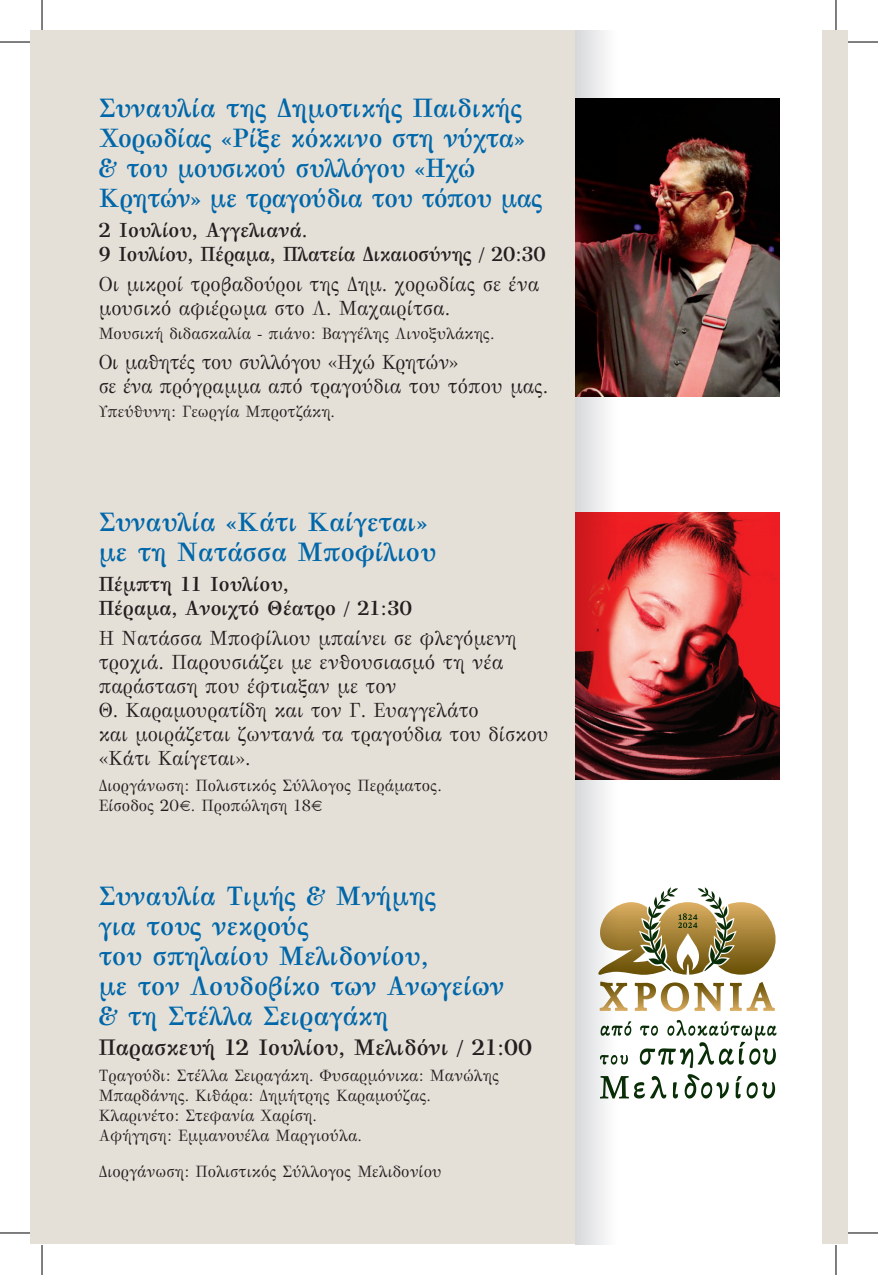
<style>
.page{position:relative;width:878px;height:1275px;background:#fff}
.page>*{position:absolute;margin:0;border:0;box-sizing:border-box;transform-origin:0 0}
.t1{font:700 26px/30px "GFS Bodoni";color:#0067aa}
.t2{font:700 22px "GFS Bodoni";color:#231f20}
.t3{font:20px/24px "GFS Bodoni";color:#231f20}
.t4{font:700 20px/24px "GFS Bodoni";color:#231f20}
.t5{font:16px/20px "GFS Bodoni";color:#231f20}
</style>
<div class="page">
<img style="left:617px;top:99px;width:162px;height:297px">
<img style="left:617px;top:513px;width:162px;height:266px">
<svg style="left:617px;top:1055px;width:11px;height:9px"></svg>
<svg style="left:617px;top:1076px;width:49px;height:22px"></svg>
<svg style="left:673px;top:1082px;width:5px;height:16px"></svg>
<svg style="left:684px;top:1074px;width:45px;height:24px"></svg>
<svg style="left:735px;top:1076px;width:40px;height:22px"></svg>
<svg style="left:640px;top:1020px;width:136px;height:48px"></svg>
<svg style="left:617px;top:1021px;width:14px;height:14px"></svg>
<svg style="left:617px;top:887px;width:159px;height:124px"></svg>
<svg style="left:575px;top:31px;width:42px;height:1213px;background:#a58282"></svg>
<div style="left:822px;top:31px;width:25px;height:1213px;background:#e5e0d7"></div>
<div style="left:31px;top:31px;width:544px;height:1213px;background:#e5e0d7"></div>
<hr style="left:0;top:42px;width:30px;height:1px;background:#000">
<hr style="left:848px;top:42px;width:30px;height:1px;background:#000">
<hr style="left:0;top:1232px;width:30px;height:1px;background:#000">
<hr style="left:848px;top:1232px;width:30px;height:1px;background:#000">
<hr style="left:42px;top:0;width:1px;height:30px;background:#000">
<hr style="left:42px;top:1245px;width:1px;height:30px;background:#000">
<hr style="left:835px;top:0;width:1px;height:30px;background:#000">
<hr style="left:835px;top:1245px;width:1px;height:30px;background:#000">
<h1 class="t1" style="left:99px;top:91px;width:445px">Συναυλία της Δημοτικής Παιδικής<br>Χορωδίας «Ρίξε κόκκινο στη νύχτα» &amp; του μουσικού συλλόγου «Ηχώ<br>Κρητών» με τραγούδια του τόπου μας</h1>
<p class="t4" style="left:99px;top:217px;width:448px">2 Ιουλίου, Αγγελιανά.<br>9 Ιουλίου, Πέραμα, Πλατεία Δικαιοσύνης / 20:30</p>
<p class="t3" style="left:99px;top:271px;width:442px">Οι μικροί τροβαδούροι της Δημ. χορωδίας σε ένα μουσικό αφιέρωμα στο Λ. Μαχαιρίτσα.</p>
<p class="t5" style="left:99px;top:322px;width:397px">Μουσική διδασκαλία - πιάνο: Βαγγέλης Λινοξυλάκης.</p>
<p class="t3" style="left:99px;top:349px;width:451px">Οι μαθητές του συλλόγου «Ηχώ Κρητών»<br>σε ένα πρόγραμμα από τραγούδια του τόπου μας.</p>
<p class="t5" style="left:99px;top:400px;width:238px">Υπεύθυνη: Γεωργία Μπροτζάκη.</p>
<h1 class="t1" style="left:99px;top:505px;width:339px">Συναυλία «Κάτι Καίγεται» με τη Νατάσσα Μποφίλιου</h1>
<p class="t4" style="left:99px;top:571px;width:315px">Πέμπτη 11 Ιουλίου,<br>Πέραμα, Ανοιχτό Θέατρο / 21:30</p>
<p class="t3" style="left:99px;top:625px;width:451px">Η Νατάσσα Μποφίλιου μπαίνει σε φλεγόμενη τροχιά. Παρουσιάζει με ενθουσιασμό τη νέα παράσταση που έφτιαξαν με τον<br>Θ. Καραμουρατίδη και τον Γ. Ευαγγελάτο<br>και μοιράζεται ζωντανά τα τραγούδια του δίσκου «Κάτι Καίγεται».</p>
<p class="t5" style="left:99px;top:774px;width:344px">Διοργάνωση: Πολιστικός Σύλλογος Περάματος.<br>Είσοδος 20€. Προπώληση 18€</p>
<h1 class="t1" style="left:99px;top:879px;width:407px">Συναυλία Τιμής &amp; Μνήμης<br>για τους νεκρούς<br>του σπηλαίου Μελιδονίου,<br>με τον Λουδοβίκο των Ανωγείων &amp; τη Στέλλα Σειραγάκη</h1>
<p class="t2" style="left:99px;top:1030px;width:435px">Παρασκευή 12 Ιουλίου, Μελιδόνι / 21:00</p>
<p class="t5" style="left:99px;top:1064px;width:402px">Τραγούδι: Στέλλα Σειραγάκη. Φυσαρμόνικα: Μανώλης Μπαρδάνης. Κιθάρα: Δημήτρης Καραμούζας.<br>Κλαρινέτο: Στεφανία Χαρίση.<br>Αφήγηση: Εμμανουέλα Μαργιούλα.</p>
<p class="t5" style="left:99px;top:1160px;width:344px">Διοργάνωση: Πολιστικός Σύλλογος Μελιδονίου</p>
</div>
